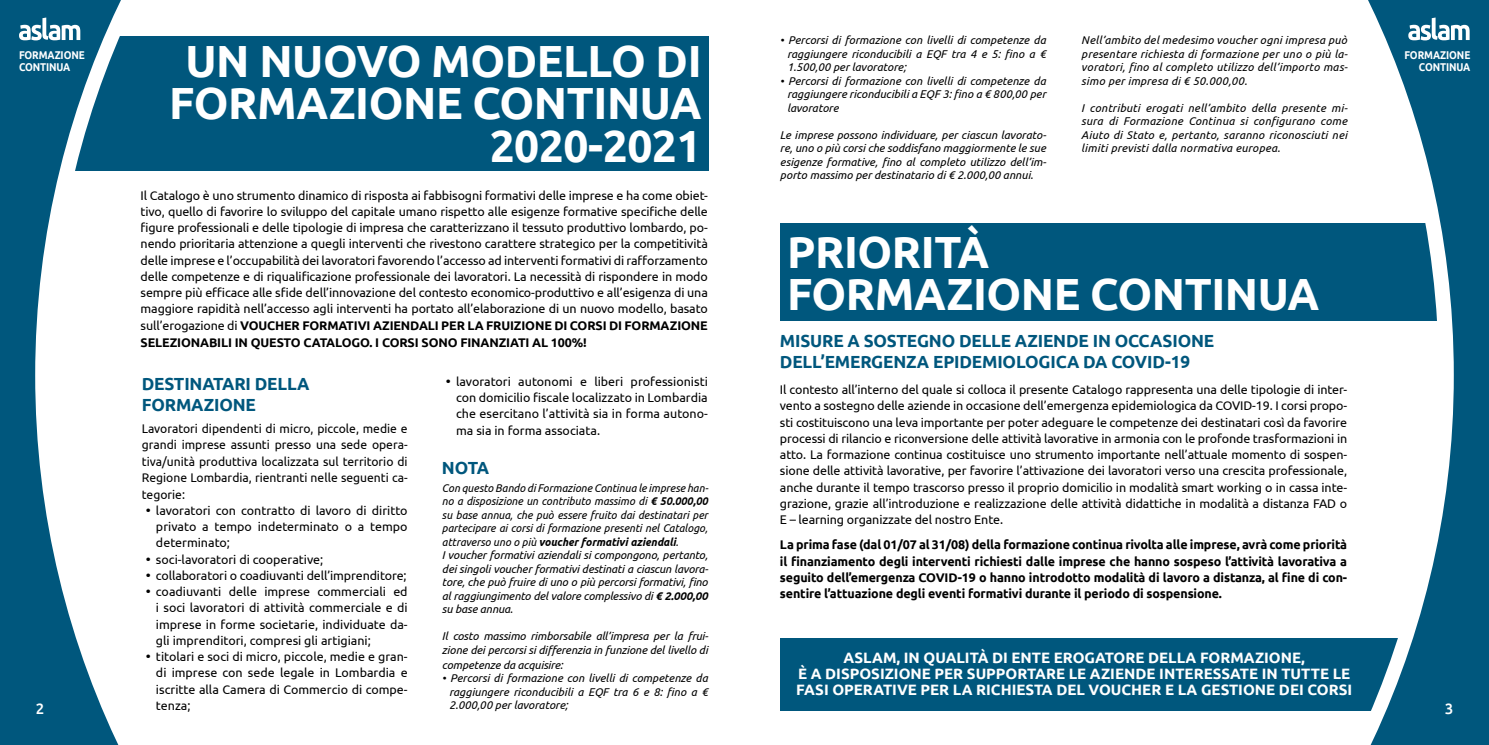
<style>
.page{position:relative;width:1489px;height:745px;background:#fff}
.page>*{position:absolute;margin:0;border:0;box-sizing:border-box;transform-origin:0 0}
.t1{font:700 45px/42.5px "Ubuntu";letter-spacing:-.01em;color:#fff}
.t2{font:700 17.5px/21px "Ubuntu";letter-spacing:-.01em;color:#00577d}
.t3{font:700 15px/16.2px "Ubuntu";color:#fff;text-align:center}
.t4{font:500 15px "Ubuntu";color:#fff}
.t5{font:12.5px/16.2px "Ubuntu";color:#000;text-align:justify}
.t6{font:700 12.5px/16.2px "Ubuntu";letter-spacing:-.01em;color:#000;text-align:justify}
.t7{font:italic 11.25px/13.5px "Ubuntu";color:#000;text-align:justify}
.t8{font:italic 11.25px/13.5px "Ubuntu";color:#000;scale:.95 1}
.t9{font:700 11.25px/11.2px "Ubuntu";color:#fff;scale:.88 1}
.s1{font-weight:700}
</style>
<div class="page">
<div style="left:780px;top:638px;width:672px;height:72px;background:#00577d"></div>
<div style="left:780px;top:223px;width:672px;height:98px;background:#00577d"></div>
<div style="left:36px;top:36px;width:672px;height:134px;background:#00577d"></div>
<svg style="left:0;top:0;width:130px;height:744px;fill:#00577d"></svg>
<svg style="left:1358px;top:0;width:130px;height:744px;fill:#00577d"></svg>
<svg style="left:1408px;top:18px;width:61px;height:22px"></svg>
<svg style="left:19px;top:18px;width:61px;height:22px"></svg>
<p class="t7" style="left:1081px;top:33px;width:268px">Nell’ambito del medesimo voucher ogni impresa può presentare richiesta di formazione per uno o più la&shy;voratori, fino al completo utilizzo dell’importo mas&shy;simo per impresa di € 50.000,00.</p>
<p class="t7" style="left:1081px;top:101px;width:268px">I contributi erogati nell’ambito della presente mi&shy;sura di Formazione Continua si configurano come Aiuto di Stato e, pertanto, saranno riconosciuti nei limiti previsti dalla normativa europea.</p>
<p class="t7" style="left:787px;top:33px;width:260px;text-indent:-7px">• Percorsi di formazione con livelli di competenze da raggiungere riconducibili a EQF tra 4 e 5: fino a € 1.500,00 per lavoratore;</p>
<p class="t7" style="left:787px;top:74px;width:260px;text-indent:-7px">• Percorsi di formazione con livelli di competenze da raggiungere riconducibili a EQF 3: fino a € 800,00 per lavoratore</p>
<p class="t7" style="left:780px;top:128px;width:268px">Le imprese possono individuare, per ciascun lavorato&shy;re, uno o più corsi che soddisfano maggiormente le sue esigenze formative, fino al completo utilizzo dell’im&shy;porto massimo per destinatario di € 2.000,00 annui.</p>
<h1 class="t1" style="left:169px;top:39px;width:534px;text-align:right">UN NUOVO MODELLO DI<br>FORMAZIONE CONTINUA<br>2020-2021</h1>
<p class="t9" style="left:19px;top:50px;width:15px">Formazione continua</p>
<p class="t9" style="left:1404px;top:50px;width:15px">Formazione</p>
<p class="t9" style="left:1418px;top:61px;width:9px">continua</p>
<p class="t5" style="left:141px;top:186px;width:568px">Il Catalogo è uno strumento dinamico di risposta ai fabbisogni formativi delle imprese e ha come obiet&shy;tivo, quello di favorire lo sviluppo del capitale umano rispetto alle esigenze formative specifiche delle figure professionali e delle tipologie di impresa che caratterizzano il tessuto produttivo lombardo, po&shy;nendo prioritaria attenzione a quegli interventi che rivestono carattere strategico per la competitività delle imprese e l’occupabilità dei lavoratori favorendo l’accesso ad interventi formativi di rafforzamento delle competenze e di riqualificazione professionale dei lavoratori. La necessità di rispondere in modo sempre più efficace alle sfide dell’innovazione del contesto economico-produttivo e all’esigenza di una maggiore rapidità nell’accesso agli interventi ha portato all’elaborazione di un nuovo modello, basato sull’erogazione di <span class="s1">VOUCHER FORMATIVI AZIENDALI PER LA FRUIZIONE DI CORSI DI FORMAZIONE</span></p>
<p class="t6" style="left:141px;top:334px;width:447px">SELEZIONABILI IN QUESTO CATALOGO. I CORSI SONO FINANZIATI AL 100%!</p>
<h1 class="t1" style="left:787px;top:230px;width:534px">PRIORITÀ<br>FORMAZIONE CONTINUA</h1>
<h2 class="t2" style="left:780px;top:329px;width:436px">MISURE A SOSTEGNO DELLE AZIENDE IN OCCASIONE<br>DELL’EMERGENZA EPIDEMIOLOGICA DA COVID-19</h2>
<p class="t5" style="left:780px;top:381px;width:568px">Il contesto all’interno del quale si colloca il presente Catalogo rappresenta una delle tipologie di inter&shy;vento a sostegno delle aziende in occasione dell’emergenza epidemiologica da COVID-19. I corsi propo&shy;sti costituiscono una leva importante per poter adeguare le competenze dei destinatari così da favorire processi di rilancio e riconversione delle attività lavorative in armonia con le profonde trasformazioni in atto. La formazione continua costituisce uno strumento importante nell’attuale momento di sospen&shy;sione delle attività lavorative, per favorire l’attivazione dei lavoratori verso una crescita professionale, anche durante il tempo trascorso presso il proprio domicilio in modalità smart working o in cassa inte&shy;grazione, grazie all’introduzione e realizzazione delle attività didattiche in modalità a distanza FAD o E – learning organizzate del nostro Ente.</p>
<p class="t6" style="left:780px;top:536px;width:568px">La prima fase (dal 01/07 al 31/08) della formazione continua rivolta alle imprese, avrà come priorità il finanziamento degli interventi richiesti dalle imprese che hanno sospeso l’attività lavorativa a seguito dell’emergenza COVID-19 o hanno introdotto modalità di lavoro a distanza, al fine di con&shy;sentire l’attuazione degli eventi formativi durante il periodo di sospensione.</p>
<p class="t5" style="left:456px;top:372px;width:253px;text-indent:-11px">• lavoratori autonomi e liberi professionisti con domicilio fiscale localizzato in Lombardia che esercitano l’attività sia in forma autono&shy;ma sia in forma associata.</p>
<h2 class="t2" style="left:442px;top:457px;width:49px">NOTA</h2>
<p class="t8" style="left:442px;top:480px;width:282px">Con questo Bando di Formazione Continua le imprese han&shy;no a disposizione un contributo massimo di <span class="s1">€ 50.000,00 </span>su base annua, che può essere fruito dai destinatari per partecipare ai corsi di formazione presenti nel Catalogo, attraverso uno o più <span class="s1">voucher formativi aziendali</span>.<br>I voucher formativi aziendali si compongono, pertanto, dei singoli voucher formativi destinati a ciascun lavora&shy;tore, che può fruire di uno o più percorsi formativi, fino al raggiungimento del valore complessivo di <span class="s1">€ 2.000,00 </span>su base annua.</p>
<p class="t7" style="left:442px;top:628px;width:268px">Il costo massimo rimborsabile all’impresa per la frui&shy;zione dei percorsi si differenzia in funzione del livello di</p>
<p class="t7" style="left:442px;top:657px;width:123px">competenze da acquisire:</p>
<p class="t7" style="left:449px;top:670px;width:260px;text-indent:-7px">• Percorsi di formazione con livelli di competenze da raggiungere riconducibili a EQF tra 6 e 8: fino a € 2.000,00 per lavoratore;</p>
<h2 class="t2" style="left:142px;top:372px;width:169px">DESTINATARI DELLA<br>FORMAZIONE</h2>
<p class="t5" style="left:142px;top:420px;width:267px">Lavoratori dipendenti di micro, piccole, medie e grandi imprese assunti presso una sede opera&shy;tiva/unità produttiva localizzata sul territorio di Regione Lombardia, rientranti nelle seguenti ca&shy;tegorie:</p>
<p class="t5" style="left:156px;top:501px;width:253px;text-indent:-11px">• lavoratori con contratto di lavoro di diritto privato a tempo indeterminato o a tempo determinato;</p>
<p class="t5" style="left:145px;top:550px;width:179px">• soci-lavoratori di cooperative;</p>
<p class="t5" style="left:145px;top:566px;width:263px">• collaboratori o coadiuvanti dell’imprenditore;</p>
<p class="t5" style="left:156px;top:582px;width:253px;text-indent:-11px">• coadiuvanti delle imprese commerciali ed i soci lavoratori di attività commerciale e di imprese in forme societarie, individuate da&shy;gli imprenditori, compresi gli artigiani;</p>
<p class="t5" style="left:156px;top:647px;width:253px;text-indent:-11px">• titolari e soci di micro, piccole, medie e gran&shy;di imprese con sede legale in Lombardia e iscritte alla Camera di Commercio di compe-</p>
<p class="t3" style="left:796px;top:648px;width:557px">ASLAM, IN QUALITÀ DI ENTE EROGATORE DELLA FORMAZIONE,<br>È A DISPOSIZIONE PER SUPPORTARE LE AZIENDE INTERESSATE IN TUTTE LE<br>FASI OPERATIVE PER LA RICHIESTA DEL VOUCHER E LA GESTIONE DEI CORSI</p>
<p class="t4" style="left:36px;top:698px;width:10px">2</p>
<p class="t5" style="left:156px;top:696px;width:36px">tenza;</p>
<p class="t4" style="left:1444px;top:698px;width:10px">3</p>
</div>
